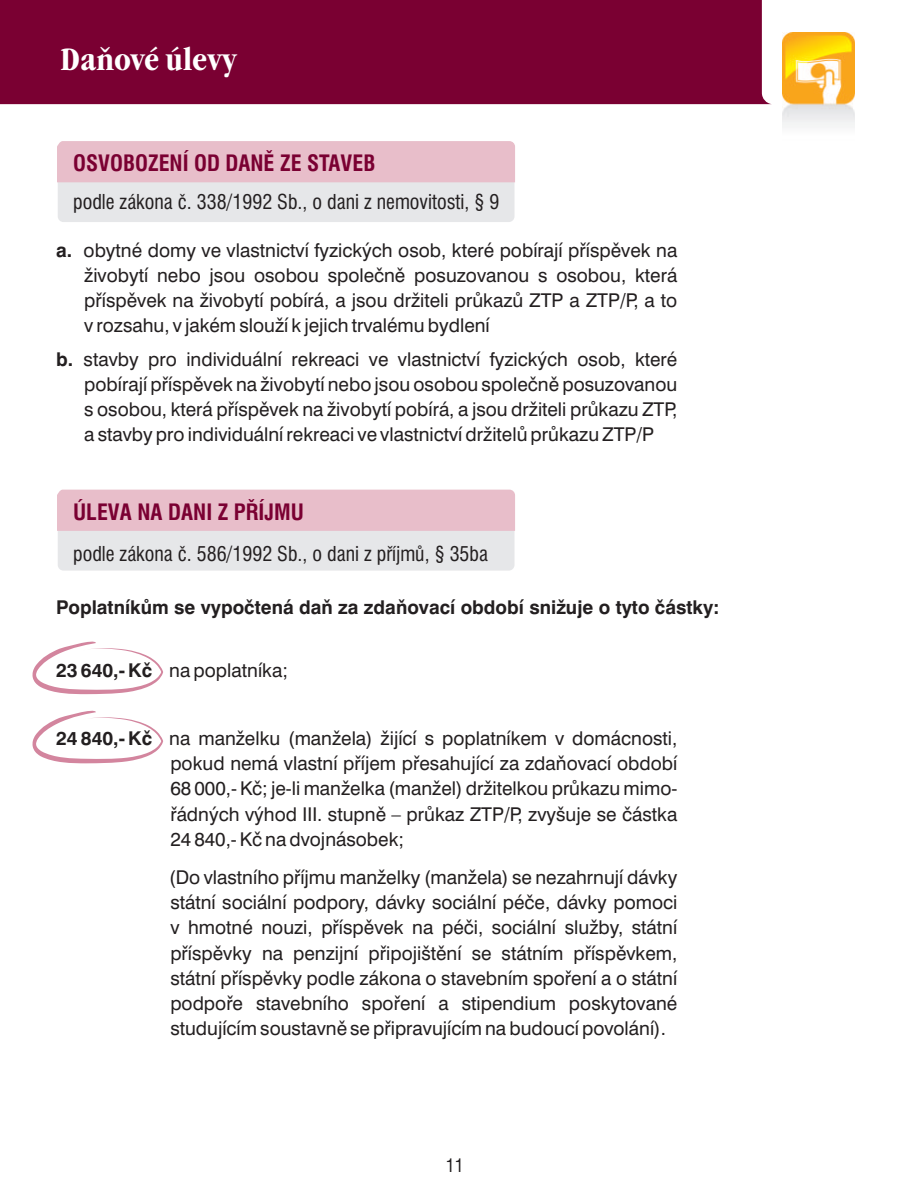
<style>
.page{position:relative;width:908px;height:1191px;background:#fff}
.page>*{position:absolute;margin:0;border:0;box-sizing:border-box;transform-origin:0 0}
.t1{font:700 condensed 32px "Garamond Itc TEE";color:#fff}
.t2{font:700 condensed 22px "Swiss 721 AT";color:#7a0032}
.t3{font:condensed 20px "Swiss 721 AT";color:#231f20}
.t4{font:19px/25px "Swiss 721 AT";color:#231f20;text-align:justify}
.t5{font:700 19px "Swiss 721 AT";color:#231f20}
.t6{font:condensed 18px "Swiss 721 AT";color:#231f20}
.s1{font-weight:700}
</style>
<div class="page">
<img style="left:782px;top:33px;width:71px;height:94px">
<div style="left:58px;top:172px;width:456px;height:50px;background:#e6e7e9;border-radius:6px"></div>
<div style="left:57px;top:141px;width:458px;height:41px;background:#e8beca"></div>
<div style="left:0;top:0;width:771px;height:104px;background:#7a0032"></div>
<svg style="left:32px;top:641px;width:131px;height:53px"></svg>
<svg style="left:32px;top:710px;width:131px;height:53px"></svg>
<div style="left:58px;top:520px;width:456px;height:50px;background:#e6e7e9;border-radius:6px"></div>
<div style="left:57px;top:489px;width:458px;height:42px;background:#e8beca"></div>
<h1 class="t1" style="left:60px;top:40px;width:178px">Daňové úlevy</h1>
<p class="t2" style="left:73px;top:154px;width:304px">OSVOBOZENÍ OD DANĚ ZE STAVEB</p>
<p class="t3" style="left:73px;top:194px;width:427px">podle zákona č. 338/1992 Sb., o dani z nemovitosti, § 9</p>
<p class="t4" style="left:84px;top:239px;width:594px;text-indent:-28px"><span class="s1">a.</span> obytné domy ve vlastnictví fyzických osob, které pobírají příspěvek na živobytí nebo jsou osobou společně posuzovanou s osobou, která příspěvek na živobytí pobírá, a jsou držiteli průkazů ZTP a ZTP/P, a to v rozsahu, v jakém slouží k jejich trvalému bydlení</p>
<p class="t4" style="left:84px;top:349px;width:594px;text-indent:-28px"><span class="s1">b.</span> stavby pro individuální rekreaci ve vlastnictví fyzických osob, které pobírají příspěvek na živobytí nebo jsou osobou společně posuzovanou s osobou, která příspěvek na živobytí pobírá, a jsou držiteli průkazu ZTP, a stavby pro individuální rekreaci ve vlastnictví držitelů průkazu ZTP/P</p>
<p class="t2" style="left:73px;top:503px;width:232px">ÚLEVA NA DANI Z PŘÍJMU</p>
<p class="t3" style="left:73px;top:546px;width:416px">podle zákona č. 586/1992 Sb., o dani z příjmů, § 35ba</p>
<p class="t5" style="left:56px;top:600px;width:664px">Poplatníkům se vypočtená daň za zdaňovací období snižuje o tyto částky:</p>
<p class="t4" style="left:56px;top:659px;width:233px"><span class="s1">23 640,- Kč</span> na poplatníka;</p>
<p class="t4" style="left:170px;top:728px;width:508px;text-indent:-114px"><span class="s1">24 840,- Kč</span> na manželku (manžela) žijící s poplatníkem v domácnosti, pokud nemá vlastní příjem přesahující za zdaňovací období 68 000,- Kč; je-li manželka (manžel) držitelkou průkazu mimo&shy;řádných výhod III. stupně – průkaz ZTP/P, zvyšuje se částka 24 840,- Kč na dvojnásobek;</p>
<p class="t4" style="left:169px;top:867px;width:509px">(Do vlastního příjmu manželky (manžela) se nezahrnují dávky státní sociální podpory, dávky sociální péče, dávky pomoci v hmotné nouzi, příspěvek na péči, sociální služby, státní příspěvky na penzijní připojištění se státním příspěvkem, státní příspěvky podle zákona o stavebním spoření a o státní podpoře stavebního spoření a stipendium poskytované studujícím soustavně se připravujícím na budoucí povolání).</p>
<p class="t6" style="left:445px;top:1158px;width:19px">11</p>
</div>
